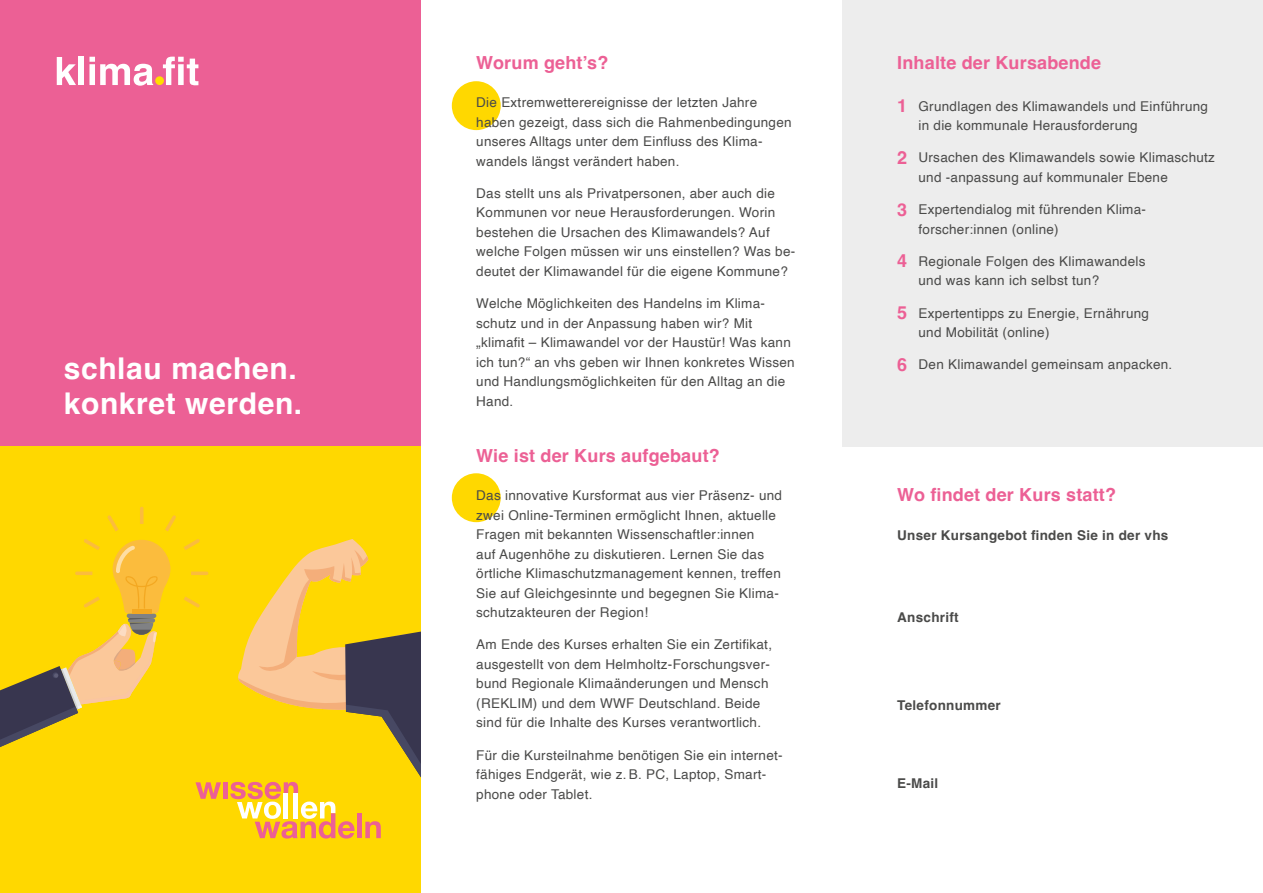
<style>
.page{position:relative;width:1263px;height:893px;background:#fff}
.page>*{position:absolute;margin:0;border:0;box-sizing:border-box;transform-origin:0 0}
.t1{font:700 30px "Helvetica";letter-spacing:.02em;color:#fff}
.t2{font:700 18px "Helvetica";letter-spacing:.01em;color:#ec6095}
.t3{font:13.5px/19.5px "Helvetica";letter-spacing:.02em;color:#4a4a49}
.t4{font:700 13.5px "Helvetica";letter-spacing:.02em;color:#4a4a49}
.s1{font-weight:700;font-size:18px;color:#ec6095}
</style>
<div class="page">
<div style="left:0;top:0;width:421px;height:446px;background:#ec6095"></div>
<div style="left:0;top:446px;width:421px;height:447px;background:#ffd800"></div>
<svg style="left:195px;top:782px;width:26px;height:17px"></svg>
<div style="left:223px;top:782px;width:5px;height:17px;background:#ec6095"></div>
<svg style="left:57px;top:57px;width:19px;height:28px"></svg>
<div style="left:79px;top:57px;width:5px;height:28px;background:#fff"></div>
<svg style="left:89px;top:57px;width:64px;height:29px"></svg>
<svg style="left:163px;top:57px;width:35px;height:28px"></svg>
<div style="left:155px;top:76px;width:9px;height:9px;background:#fd0;border-radius:50%"></div>
<div style="left:452px;top:81px;width:49px;height:49px;background:#ffd800;border-radius:50%"></div>
<div style="left:452px;top:473px;width:49px;height:49px;background:#ffd800;border-radius:50%"></div>
<div style="left:842px;top:0;width:421px;height:446px;background:#ededed"></div>
<svg style="left:140px;top:507px;width:4px;height:17px"></svg>
<svg style="left:107px;top:515px;width:12px;height:16px"></svg>
<svg style="left:184px;top:539px;width:16px;height:11px"></svg>
<svg style="left:165px;top:515px;width:11px;height:16px"></svg>
<svg style="left:184px;top:596px;width:16px;height:11px"></svg>
<svg style="left:191px;top:571px;width:17px;height:4px"></svg>
<svg style="left:0;top:539px;width:170px;height:208px"></svg>
<svg style="left:230px;top:539px;width:191px;height:300px"></svg>
<p class="t1" style="left:64px;top:350px;width:234px">schlau machen.</p>
<p class="t1" style="left:64px;top:385px;width:240px">konkret werden.</p>
<p class="t2" style="left:476px;top:51px;width:134px">Worum geht’s?</p>
<p class="t2" style="left:897px;top:51px;width:205px">Inhalte der Kursabende</p>
<p class="t3" style="left:476px;top:93px;width:317px">Die Extremwetterereignisse der letzten Jahre haben gezeigt, dass sich die Rahmenbedingungen unseres Alltags unter dem Einfluss des Klima&shy;wandels längst verändert haben.</p>
<p class="t3" style="left:476px;top:184px;width:321px">Das stellt uns als Privatpersonen, aber auch die Kommunen vor neue Herausforderungen. Worin bestehen die Ursachen des Klimawandels? Auf welche Folgen müssen wir uns einstellen? Was be&shy;deutet der Klimawandel für die eigene Kommune?</p>
<p class="t3" style="left:476px;top:294px;width:320px">Welche Möglichkeiten des Handelns im Klima&shy;schutz und in der Anpassung haben wir? Mit „klimafit – Klimawandel vor der Haustür! Was kann ich tun?“ an vhs geben wir Ihnen konkretes Wissen und Handlungsmöglichkeiten für den Alltag an die Hand.</p>
<p class="t2" style="left:476px;top:444px;width:245px">Wie ist der Kurs aufgebaut?</p>
<p class="t3" style="left:476px;top:486px;width:307px">Das innovative Kursformat aus vier Präsenz- und zwei Online-Terminen ermöglicht Ihnen, aktuelle Fragen mit bekannten Wissenschaftler:innen<br>auf Augenhöhe zu diskutieren. Lernen Sie das örtliche Klimaschutzmanagement kennen, treffen Sie auf Gleichgesinnte und begegnen Sie Klima&shy;schutzakteuren der Region!</p>
<p class="t3" style="left:476px;top:635px;width:297px">Am Ende des Kurses erhalten Sie ein Zertifikat, ausgestellt von dem Helmholtz-Forschungsver&shy;bund Regionale Klimaänderungen und Mensch (REKLIM) und dem WWF Deutschland. Beide sind für die Inhalte des Kurses verantwortlich.</p>
<p class="t3" style="left:476px;top:745px;width:308px">Für die Kursteilnahme benötigen Sie ein internet&shy;fähiges Endgerät, wie z.B. PC, Laptop, Smart&shy;phone oder Tablet.</p>
<p class="t3" style="left:918px;top:96px;width:291px;text-indent:-21px"><span class="s1">1</span> Grundlagen des Klimawandels und Einführung in die kommunale Herausforderung</p>
<p class="t3" style="left:918px;top:148px;width:298px;text-indent:-21px"><span class="s1">2</span> Ursachen des Klimawandels sowie Klimaschutz und -anpassung auf kommunaler Ebene</p>
<p class="t3" style="left:918px;top:200px;width:229px;text-indent:-21px"><span class="s1">3</span> Expertendialog mit führenden Klima&shy;forscher:innen (online)</p>
<p class="t3" style="left:918px;top:252px;width:228px;text-indent:-21px"><span class="s1">4</span> Regionale Folgen des Klimawandels und was kann ich selbst tun?</p>
<p class="t3" style="left:918px;top:303px;width:232px;text-indent:-21px"><span class="s1">5</span> Expertentipps zu Energie, Ernährung und Mobilität (online)</p>
<p class="t3" style="left:897px;top:355px;width:277px"><span class="s1">6</span> Den Klimawandel gemeinsam anpacken.</p>
<p class="t2" style="left:897px;top:483px;width:220px">Wo findet der Kurs statt?</p>
<p class="t4" style="left:897px;top:527px;width:273px">Unser Kursangebot finden Sie in der vhs</p>
<p class="t4" style="left:897px;top:609px;width:63px">Anschrift</p>
<p class="t4" style="left:897px;top:697px;width:105px">Telefonnummer</p>
<p class="t4" style="left:897px;top:775px;width:43px">E-Mail</p>
</div>
